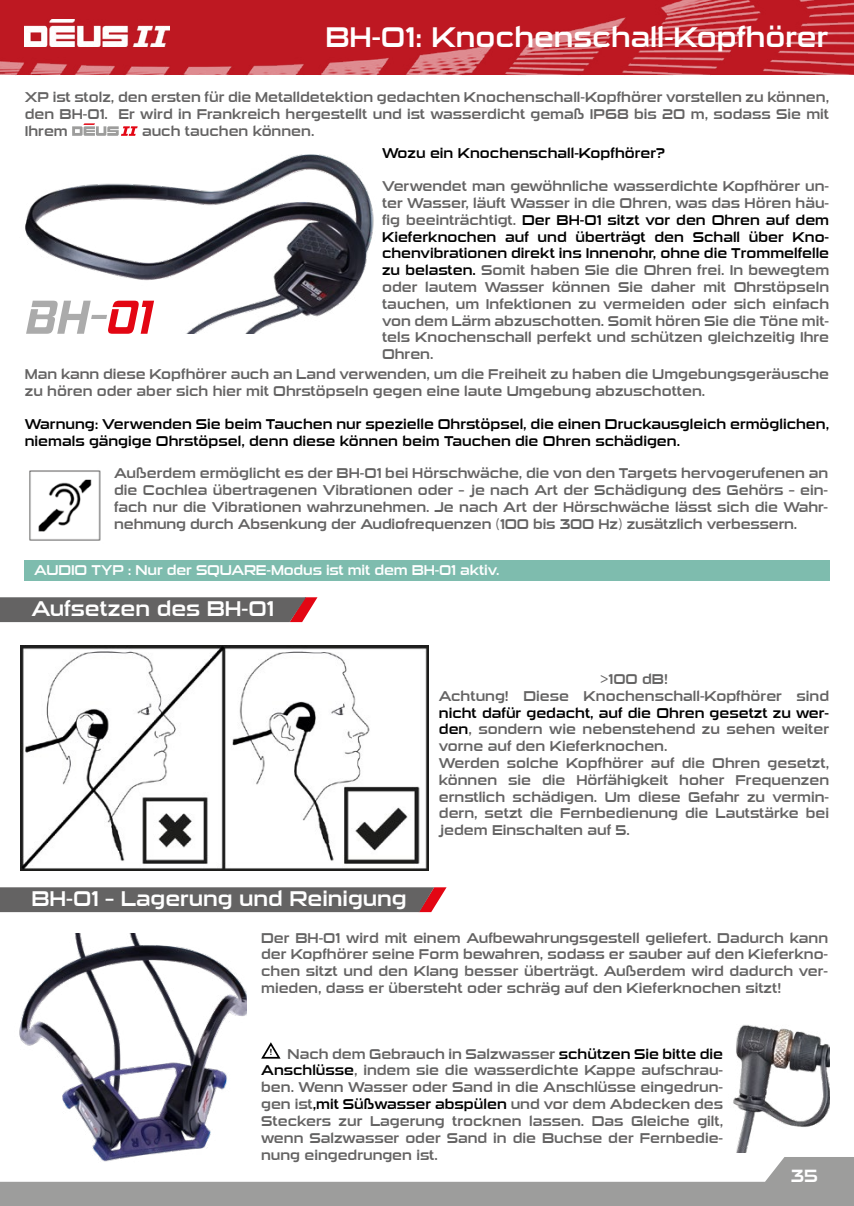
<style>
.page{position:relative;width:854px;height:1206px;background:#fff}
.page>*{position:absolute;margin:0;border:0;box-sizing:border-box;transform-origin:0 0}
.t1{font:28px "Sui Generis Rg";color:#fff}
.t2{font:21px "Sui Generis Rg";color:#fff}
.t3{font:17.5px "Sui Generis Rg";color:#fff}
.t4{font:14px/16.8px "Sui Generis Rg";color:#646363;text-align:justify}
.t5{font:14px/16.8px "Sui Generis Rg";color:#000}
.t6{font:14px "Sui Generis Rg";letter-spacing:-.01em;color:#fff}
.s1{color:#000}
</style>
<div class="page">
<svg style="left:0;top:1157px;width:853px;height:48px;fill:#9d9d9c"></svg>
<img style="left:0;top:0;width:853px;height:75px">
<img style="left:25px;top:19px;width:144px;height:28px">
<img style="left:21px;top:645px;width:408px;height:225px">
<svg style="left:0;top:597px;width:317px;height:25px;background:#6d6465"></svg>
<svg style="left:0;top:887px;width:446px;height:25px;background:#6b6465"></svg>
<svg style="left:261px;top:1042px;width:20px;height:17px"></svg>
<img style="left:15px;top:933px;width:231px;height:233px">
<img style="left:733px;top:1025px;width:95px;height:126px">
<img style="left:25px;top:154px;width:349px;height:180px">
<svg style="left:72px;top:123px;width:66px;height:13px"></svg>
<img style="left:29px;top:470px;width:72px;height:71px">
<svg style="left:26px;top:301px;width:128px;height:33px"></svg>
<div style="left:24px;top:560px;width:805px;height:21px;background:#7ebcae"></div>
<h1 class="t1" style="left:325px;top:21px;width:504px">BH-01: Knochenschall-Kopfhörer</h1>
<p class="t4" style="left:25px;top:89px;width:805px">XP ist stolz, den ersten für die Metalldetektion gedachten Knochenschall-Kopfhörer vorstellen zu können, den BH-01. Er wird in Frankreich hergestellt und ist wasserdicht gemaß IP68 bis 20 m, sodass Sie mit Ihrem</p>
<p class="t4" style="left:142px;top:123px;width:174px">auch tauchen können.</p>
<p class="t5" style="left:382px;top:144px;width:284px">Wozu ein Knochenschall-Kopfhörer?</p>
<p class="t4" style="left:382px;top:178px;width:448px">Verwendet man gewöhnliche wasserdichte Kopfhörer un&shy;ter Wasser, läuft Wasser in die Ohren, was das Hören häu&shy;fig beeinträchtigt. <span class="s1">Der BH-01 sitzt vor den Ohren auf dem Kieferknochen auf und überträgt den Schall über Kno&shy;chenvibrationen direkt ins Innenohr, ohne die Trommelfelle zu belasten.</span> Somit haben Sie die Ohren frei. In bewegtem oder lautem Wasser können Sie daher mit Ohrstöpseln tauchen, um Infektionen zu vermeiden oder sich einfach von dem Lärm abzuschotten. Somit hören Sie die Töne mit&shy;tels Knochenschall perfekt und schützen gleichzeitig Ihre Ohren.</p>
<p class="t4" style="left:25px;top:366px;width:805px">Man kann diese Kopfhörer auch an Land verwenden, um die Freiheit zu haben die Umgebungsgeräusche zu hören oder aber sich hier mit Ohrstöpseln gegen eine laute Umgebung abzuschotten.</p>
<p class="t5" style="left:25px;top:416px;width:805px">Warnung: Verwenden Sie beim Tauchen nur spezielle Ohrstöpsel, die einen Druckausgleich ermöglichen, niemals gängige Ohrstöpsel, denn diese können beim Tauchen die Ohren schädigen.</p>
<p class="t4" style="left:114px;top:465px;width:715px">Außerdem ermöglicht es der BH-01 bei Hörschwäche, die von den Targets hervogerufenen an die Cochlea übertragenen Vibrationen oder – je nach Art der Schädigung des Gehörs – ein&shy;fach nur die Vibrationen wahrzunehmen. Je nach Art der Hörschwäche lässt sich die Wahr&shy;nehmung durch Absenkung der Audiofrequenzen (100 bis 300 Hz) zusätzlich verbessern.</p>
<p class="t6" style="left:34px;top:562px;width:466px">AUDIO TYP : Nur der SQUARE-Modus ist mit dem BH-01 aktiv.</p>
<h2 class="t2" style="left:31px;top:596px;width:244px">Aufsetzen des BH-01</h2>
<h2 class="t2" style="left:31px;top:886px;width:376px">BH-01 – Lagerung und Reinigung</h2>
<p class="t4" style="left:439px;top:670px;width:391px;text-align:center">&gt;100 dB!<br>Achtung! Diese Knochenschall-Kopfhörer sind</p>
<p class="t4" style="left:439px;top:704px;width:391px;text-align:left"><span class="s1">nicht dafür gedacht, auf die Ohren gesetzt zu wer&shy;den</span>, sondern wie nebenstehend zu sehen weiter vorne auf den Kieferknochen.<br>Werden solche Kopfhörer auf die Ohren gesetzt, können sie die Hörfähigkeit hoher Frequenzen ernstlich schädigen. Um diese Gefahr zu vermin&shy;dern, setzt die Fernbedienung die Lautstärke bei jedem Einschalten auf 5.</p>
<p class="t4" style="left:261px;top:929px;width:568px">Der BH-01 wird mit einem Aufbewahrungsgestell geliefert. Dadurch kann der Kopfhörer seine Form bewahren, sodass er sauber auf den Kieferkno&shy;chen sitzt und den Klang besser überträgt. Außerdem wird dadurch ver&shy;mieden, dass er übersteht oder schräg auf den Kieferknochen sitzt!</p>
<p class="t4" style="left:261px;top:1045px;width:463px;text-indent:9px"><sup>!</sup> Nach dem Gebrauch in Salzwasser <span class="s1">schützen Sie bitte die Anschlüsse</span>, indem sie die wasserdichte Kappe aufschrau&shy;ben. Wenn Wasser oder Sand in die Anschlüsse eingedrun&shy;gen ist<span class="s1">,mit Süßwasser abspülen</span> und vor dem Abdecken des Steckers zur Lagerung trocknen lassen. Das Gleiche gilt, wenn Salzwasser oder Sand in die Buchse der Fernbedie&shy;nung eingedrungen ist.</p>
<p class="t3" style="left:790px;top:1166px;width:29px">35</p>
</div>
